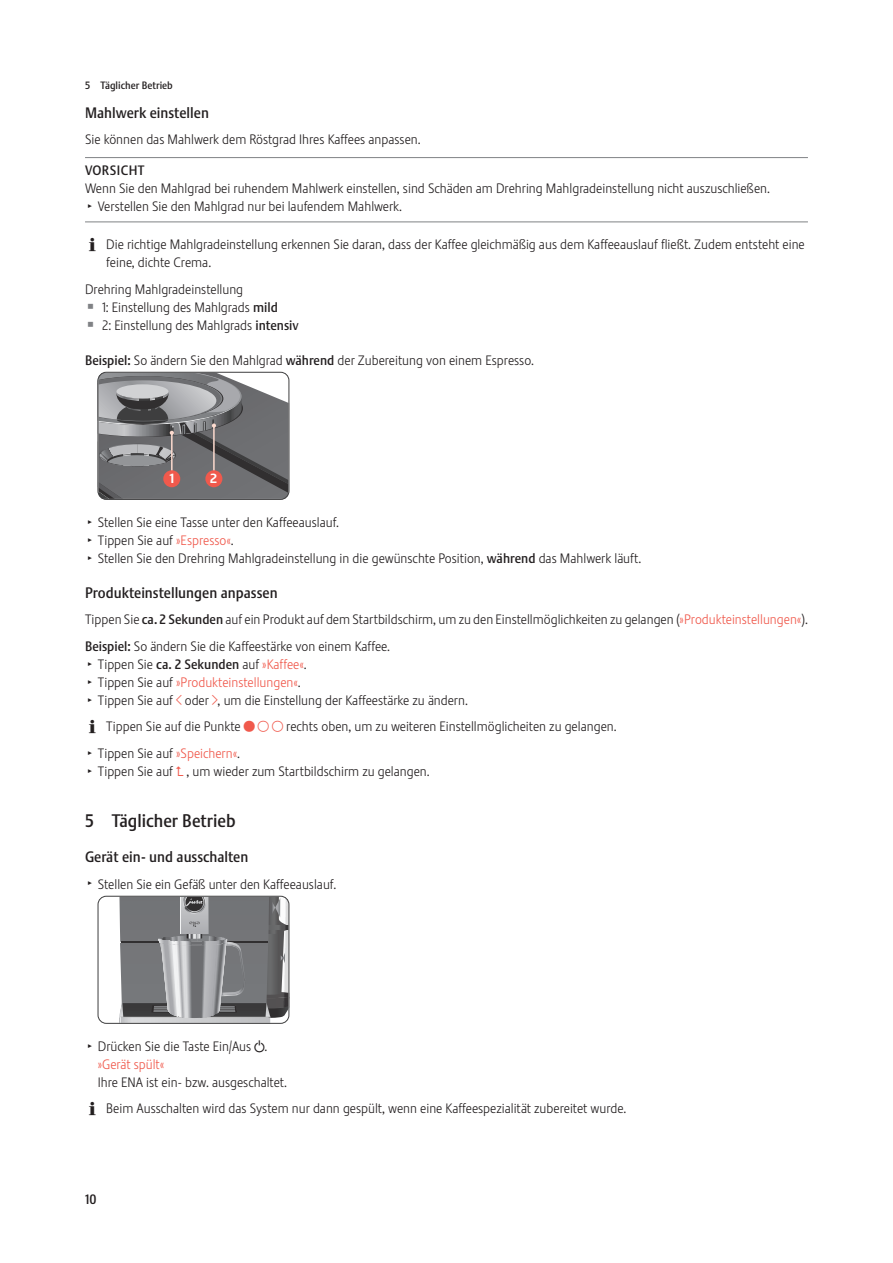
<style>
.page{position:relative;width:893px;height:1263px;background:#fff}
.page>*{position:absolute;margin:0;border:0;box-sizing:border-box;transform-origin:0 0}
.Kapitel_Ueberschrift{font:18px "Stalemate Pro 2 J Medium";color:#231f20}
.t1{font:16.5px "Stalemate Pro 2 J Medium";color:#fff}
.Unterkapitel_Ueberschrift{font:15px "Stalemate Pro 2 J Medium";color:#231f20}
.Para{font:13.5px/18px "Stalemate Pro 2 J Light";color:#231f20}
.Aufforderung{font:13.5px "Stalemate Pro 2 J Light";color:#231f20}
.Beispiel{font:13.5px "Stalemate Pro 2 J Light";color:#231f20}
.Aufforderung_Letzte{font:13.5px "Stalemate Pro 2 J Light";color:#231f20}
.Massnahme_Letzte{font:13.5px "Stalemate Pro 2 J Light";color:#231f20}
.Aufforderung-2{font:13.5px "Stalemate Pro 2 J Light";color:#f0594c}
.Resultat{font:13.5px "Stalemate Pro 2 J Light";color:#231f20}
.Resultat-2{font:13.5px "Stalemate Pro 2 J Light";color:#f0594c}
.Achtung{font:13.5px "Stalemate Pro 2 J Medium";letter-spacing:.03em;color:#231f20}
.t2{font:10.5px "Stalemate Pro 2 J Medium";color:#231f20}
.s1{font-family:"Jura Pict 2006";font-size:10.5px}
.s2{font-family:"Jura Pict 2006"}
.s3{font-family:"Jura Pict 2006";font-size:18px;color:#808285}
.s4{font-family:"Stalemate Pro 2 J Medium"}
.s5{color:#f0594c}
.s6{font-family:"Jura Pict 2006";font-size:10.5px;color:#231f20}
.s7{color:#231f20}
.s8{font-family:"Jura Pict 2006";color:#f0594c}
</style>
<div class="page">
<hr style="left:85px;top:157px;width:723px;height:1px;background:#808285">
<hr style="left:85px;top:222px;width:723px;height:1px;background:#808285">
<svg style="left:98px;top:372px;width:191px;height:127px;background:#7e7e81"></svg>
<div style="left:163px;top:470px;width:17px;height:17px;background:#f0594c;border-radius:50%"></div>
<div style="left:205px;top:470px;width:17px;height:17px;background:#f0594c;border-radius:50%"></div>
<div style="left:98px;top:372px;width:191px;height:128px;border:1px solid #3e3e3f;border-radius:8px"></div>
<svg style="left:98px;top:896px;width:191px;height:127px;background:#909093"></svg>
<div style="left:98px;top:896px;width:191px;height:127px;border:1px solid #3e3e3f;border-radius:8px"></div>
<p class="t2" style="left:85px;top:79px;width:89px">5 Täglicher Betrieb</p>
<p class="Unterkapitel_Ueberschrift" style="left:85px;top:103px;width:125px">Mahlwerk einstellen</p>
<p class="Para" style="left:85px;top:130px;width:337px">Sie können das Mahlwerk dem Röstgrad Ihres Kaffees anpassen.</p>
<p class="Achtung" style="left:85px;top:162px;width:61px">VORSICHT</p>
<p class="Para" style="left:85px;top:179px;width:686px">Wenn Sie den Mahlgrad bei ruhendem Mahlwerk einstellen, sind Schäden am Drehring Mahlgradeinstellung nicht auszuschließen.</p>
<p class="Massnahme_Letzte" style="left:88px;top:198px;width:315px"><span class="s1">T</span> Verstellen Sie den Mahlgrad nur bei laufendem Mahlwerk.</p>
<p class="Para" style="left:106px;top:235px;width:700px;text-indent:-17px"><span class="s2">E</span> Die richtige Mahlgradeinstellung erkennen Sie daran, dass der Kaffee gleichmäßig aus dem Kaffeeauslauf fließt. Zudem entsteht eine feine, dichte Crema.</p>
<p class="Para" style="left:85px;top:280px;width:160px">Drehring Mahlgradeinstellung</p>
<p class="Para" style="left:88px;top:298px;width:191px"><span class="s3">U</span> 1: Einstellung des Mahlgrads <span class="s4">mild</span></p>
<p class="Para" style="left:88px;top:316px;width:212px"><span class="s3">U</span> 2: Einstellung des Mahlgrads <span class="s4">intensiv</span></p>
<p class="Beispiel" style="left:85px;top:352px;width:451px"><span class="s4">Beispiel:</span> So ändern Sie den Mahlgrad <span class="s4">während</span> der Zubereitung von einem Espresso.</p>
<p class="t1" style="left:169px;top:468px;width:7px">1</p>
<p class="t1" style="left:210px;top:468px;width:9px">2</p>
<p class="Aufforderung" style="left:88px;top:514px;width:252px"><span class="s1">T</span> Stellen Sie eine Tasse unter den Kaffeeauslauf.</p>
<p class="Aufforderung" style="left:88px;top:532px;width:147px"><span class="s1">T</span> Tippen Sie auf <span class="s5">»Espresso«</span>.</p>
<p class="Aufforderung" style="left:88px;top:550px;width:555px"><span class="s1">T</span> Stellen Sie den Drehring Mahlgradeinstellung in die gewünschte Position, <span class="s4">während</span> das Mahlwerk läuft.</p>
<p class="Unterkapitel_Ueberschrift" style="left:85px;top:583px;width:194px">Produkteinstellungen anpassen</p>
<p class="Para" style="left:85px;top:610px;width:724px">Tippen Sie <span class="s4">ca. 2 Sekunden</span> auf ein Produkt auf dem Startbildschirm, um zu den Einstellmöglichkeiten zu gelangen (<span class="s5">»Produkteinstellungen«</span>).</p>
<p class="Beispiel" style="left:85px;top:638px;width:306px"><span class="s4">Beispiel:</span> So ändern Sie die Kaffeestärke von einem Kaffee.</p>
<p class="Aufforderung" style="left:88px;top:656px;width:220px"><span class="s1">T</span> Tippen Sie <span class="s4">ca. 2 Sekunden</span> auf <span class="s5">»Kaffee«</span>.</p>
<p class="Aufforderung-2" style="left:88px;top:674px;width:214px"><span class="s6">T</span> <span class="s7">Tippen Sie auf</span> »Produkteinstellungen«<span class="s7">.</span></p>
<p class="Aufforderung" style="left:88px;top:692px;width:381px"><span class="s1">T</span> Tippen Sie auf <span class="s8">9</span> oder <span class="s8">0</span>, um die Einstellung der Kaffeestärke zu ändern.</p>
<p class="Para" style="left:89px;top:717px;width:529px"><span class="s2">E</span> Tippen Sie auf die Punkte <span class="s8">ö ä ä</span> rechts oben, um zu weiteren Einstellmöglicheiten zu gelangen.</p>
<p class="Aufforderung" style="left:88px;top:745px;width:153px"><span class="s1">T</span> Tippen Sie auf <span class="s5">»Speichern«</span>.</p>
<p class="Aufforderung_Letzte" style="left:88px;top:763px;width:343px"><span class="s1">T</span> Tippen Sie auf <span class="s8">R</span> , um wieder zum Startbildschirm zu gelangen.</p>
<p class="Kapitel_Ueberschrift" style="left:85px;top:810px;width:152px">5 Täglicher Betrieb</p>
<p class="Unterkapitel_Ueberschrift" style="left:85px;top:848px;width:165px">Gerät ein- und ausschalten</p>
<p class="Aufforderung" style="left:88px;top:876px;width:250px"><span class="s1">T</span> Stellen Sie ein Gefäß unter den Kaffeeauslauf.</p>
<p class="Aufforderung" style="left:88px;top:1038px;width:181px"><span class="s1">T</span> Drücken Sie die Taste Ein/Aus <span class="s2">Q</span>.</p>
<p class="Resultat-2" style="left:98px;top:1056px;width:68px">»Gerät spült«</p>
<p class="Resultat" style="left:98px;top:1074px;width:191px">Ihre ENA ist ein- bzw. ausgeschaltet.</p>
<p class="Para" style="left:89px;top:1099px;width:538px"><span class="s2">E</span> Beim Ausschalten wird das System nur dann gespült, wenn eine Kaffeespezialität zubereitet wurde.</p>
<p class="Achtung" style="left:85px;top:1191px;width:13px">10</p>
</div>
